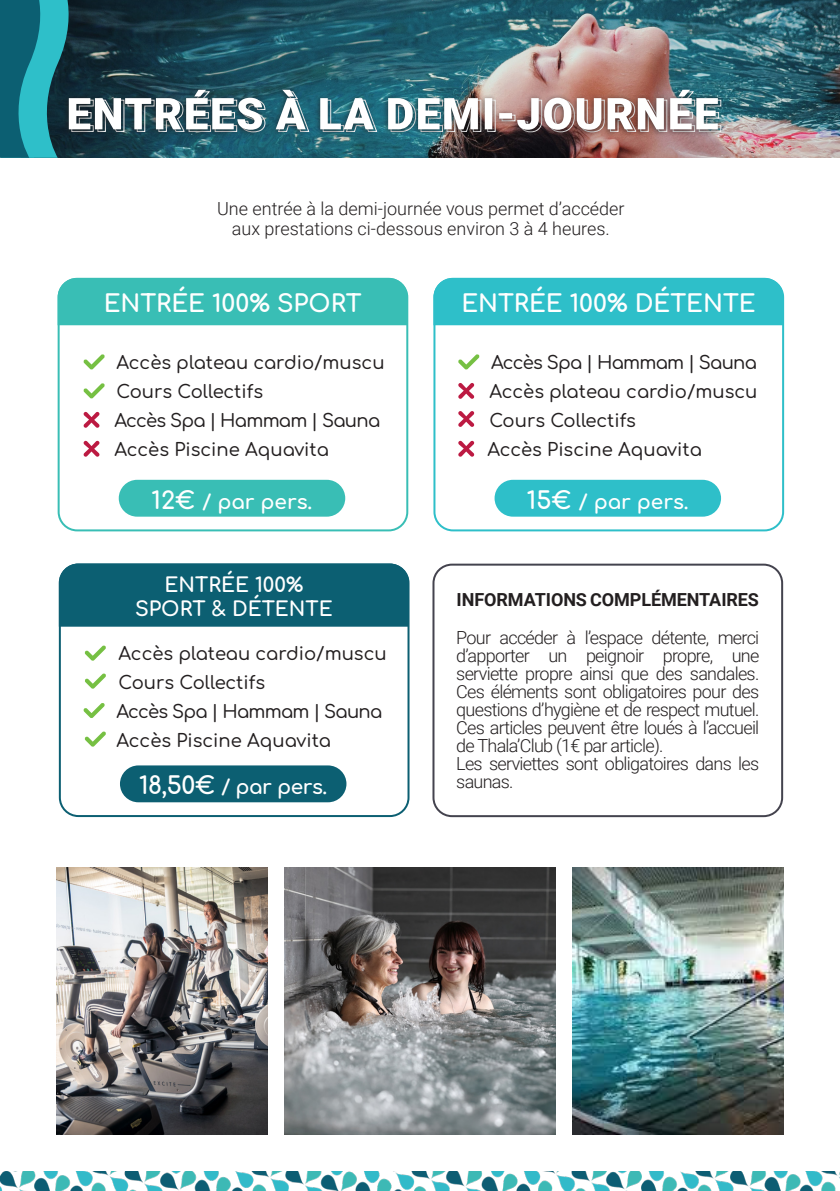
<style>
.page{position:relative;width:840px;height:1191px;background:#fff}
.page>*{position:absolute;margin:0;border:0;box-sizing:border-box;transform-origin:0 0}
.t1{font:24px "Comfortaa";color:#fff}
.t2{font:20px "Comfortaa";color:#fff}
.t3{font:300 18px/18px "Roboto";letter-spacing:-.04em;color:#231f20;text-align:justify}
.t4{font:18px "Comfortaa";color:#231f20}
.t5{font:300 18px "Roboto";color:#231f20}
.t6{font:18px "Comfortaa";letter-spacing:-.04em;color:#231f20}
.t7{font:700 18px "Roboto";letter-spacing:-.005em;color:#231f20}
.s1{font-size:24px}
</style>
<div class="page">
<img style="left:721px;top:0;width:118px;height:158px">
<img style="left:1px;top:0;width:720px;height:158px">
<img style="left:0;top:0;width:1px;height:1191px">
<div style="left:432px;top:563px;width:350px;height:254px;border:2px solid #44434e;border-radius:19px"></div>
<img style="left:1px;top:1172px;width:837px;height:19px">
<div style="left:58px;top:278px;width:350px;height:253px;border:2px solid #39beb5;border-radius:19px"></div>
<svg style="left:83px;top:354px;width:22px;height:16px"></svg>
<svg style="left:83px;top:383px;width:22px;height:16px"></svg>
<div style="left:58px;top:278px;width:349px;height:47px;background:#39beb5"></div>
<div style="left:119px;top:480px;width:226px;height:36px;background:#39beb5;border-radius:18px"></div>
<div style="left:433px;top:278px;width:350px;height:253px;border:2px solid #2ebfc9;border-radius:19px"></div>
<div style="left:433px;top:278px;width:350px;height:47px;background:#2ebfc9"></div>
<div style="left:494px;top:480px;width:226px;height:36px;background:#2ebfc9;border-radius:18px"></div>
<svg style="left:458px;top:354px;width:21px;height:16px"></svg>
<svg style="left:83px;top:411px;width:17px;height:17px"></svg>
<svg style="left:83px;top:440px;width:17px;height:17px"></svg>
<svg style="left:458px;top:383px;width:16px;height:16px"></svg>
<svg style="left:458px;top:411px;width:16px;height:16px"></svg>
<svg style="left:458px;top:440px;width:16px;height:17px"></svg>
<div style="left:59px;top:563px;width:350px;height:254px;border:2px solid #0c5f72;border-radius:19px"></div>
<div style="left:59px;top:563px;width:350px;height:63px;background:#0c5f72"></div>
<div style="left:120px;top:765px;width:226px;height:37px;background:#0c5f72;border-radius:18px"></div>
<svg style="left:83px;top:703px;width:22px;height:15px"></svg>
<svg style="left:85px;top:673px;width:21px;height:16px"></svg>
<svg style="left:84px;top:645px;width:22px;height:16px"></svg>
<svg style="left:84px;top:731px;width:22px;height:16px"></svg>
<img style="left:57px;top:867px;width:210px;height:267px">
<img style="left:284px;top:867px;width:271px;height:267px">
<img style="left:572px;top:867px;width:210px;height:267px">
<svg style="left:0;top:1014px;width:1px;height:177px"></svg>
<p class="t5" style="left:217px;top:196px;width:409px">Une entrée à la demi-journée vous permet d’accéder</p>
<p class="t5" style="left:232px;top:216px;width:379px">aux prestations ci-dessous environ 3 à 4 heures.</p>
<p class="t1" style="left:104px;top:281px;width:259px">ENTRÉE 100% SPORT</p>
<p class="t4" style="left:116px;top:346px;width:269px">Accès plateau cardio/muscu</p>
<p class="t4" style="left:116px;top:375px;width:148px">Cours Collectifs</p>
<p class="t6" style="left:114px;top:404px;width:267px">Accès Spa | Hammam | Sauna</p>
<p class="t4" style="left:114px;top:433px;width:216px">Accès Piscine Aquavita</p>
<p class="t2" style="left:151px;top:483px;width:162px"><span class="s1">12€</span> / par pers.</p>
<p class="t2" style="left:164px;top:566px;width:140px">ENTRÉE 100%</p>
<p class="t2" style="left:135px;top:590px;width:199px">SPORT &amp; DÉTENTE</p>
<p class="t4" style="left:118px;top:637px;width:269px">Accès plateau cardio/muscu</p>
<p class="t4" style="left:118px;top:666px;width:148px">Cours Collectifs</p>
<p class="t6" style="left:116px;top:695px;width:267px">Accès Spa | Hammam | Sauna</p>
<p class="t4" style="left:116px;top:724px;width:216px">Accès Piscine Aquavita</p>
<p class="t2" style="left:139px;top:769px;width:189px"><span class="s1">18,50€</span> / par pers.</p>
<p class="t1" style="left:461px;top:281px;width:296px">ENTRÉE 100% DÉTENTE</p>
<p class="t6" style="left:491px;top:346px;width:267px">Accès Spa | Hammam | Sauna</p>
<p class="t4" style="left:489px;top:375px;width:269px">Accès plateau cardio/muscu</p>
<p class="t4" style="left:489px;top:404px;width:148px">Cours Collectifs</p>
<p class="t4" style="left:487px;top:433px;width:216px">Accès Piscine Aquavita</p>
<p class="t2" style="left:526px;top:483px;width:163px"><span class="s1">15€</span> / par pers.</p>
<p class="t7" style="left:456px;top:587px;width:304px">INFORMATIONS COMPLÉMENTAIRES</p>
<p class="t3" style="left:456px;top:628px;width:304px">Pour accéder à l’espace détente, merci d’apporter un peignoir propre, une serviette propre ainsi que des sandales.<br>Ces éléments sont obligatoires pour des questions d’hygiène et de respect mutuel.<br>Ces articles peuvent être loués à l’accueil de Thala’Club (1€ par article).</p>
<p class="t3" style="left:456px;top:754px;width:304px">Les serviettes sont obligatoires dans les saunas.</p>
</div>
